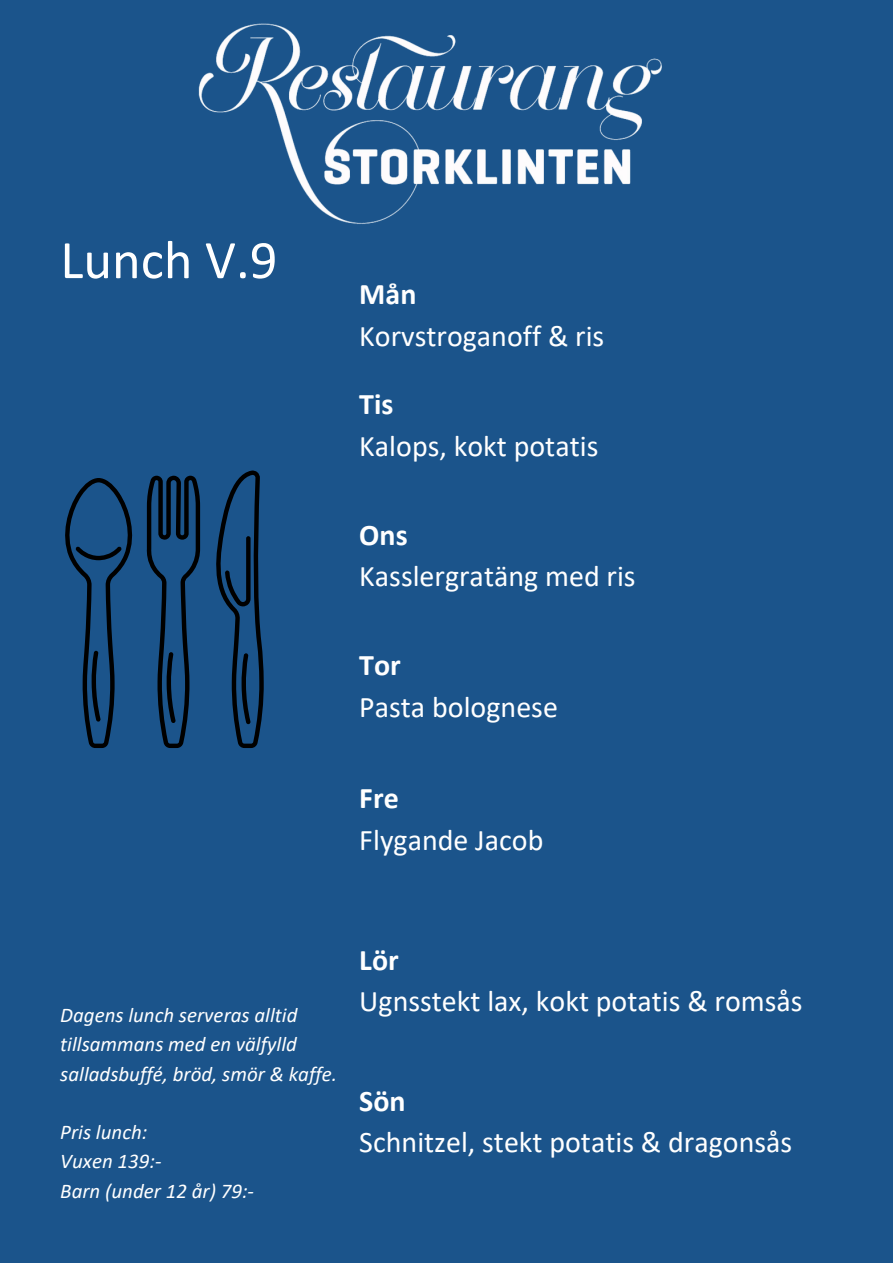
<style>
.page{position:relative;width:893px;height:1263px;background:#1b548b}
.page>*{position:absolute;margin:0;border:0;box-sizing:border-box;transform-origin:0 0}
.t1{font:54.68px "Calibri";color:#fff}
.t2{font:30px/41.6px "Calibri";color:#fff}
.t3{font:italic 20.92px/29.2px "Calibri";color:#fff}
.s1{font-weight:700}
</style>
<div class="page">
<img style="left:198px;top:23px;width:464px;height:201px">
<svg style="left:65px;top:478px;width:68px;height:270px"></svg>
<svg style="left:147px;top:475px;width:53px;height:273px"></svg>
<svg style="left:216px;top:470px;width:48px;height:278px"></svg>
<p class="t1" style="left:60px;top:237px;width:219px">Lunch V.9</p>
<h2 class="t2" style="left:359px;top:276px;width:246px"><span class="s1">Mån<br></span>Korvstroganoff &amp; ris</h2>
<p class="t2" style="left:359px;top:386px;width:240px"><span class="s1">Tis<br></span>Kalops, kokt potatis</p>
<p class="t2" style="left:359px;top:516px;width:278px"><span class="s1">Ons<br></span>Kasslergratäng med ris</p>
<p class="t2" style="left:359px;top:646px;width:200px"><span class="s1">Tor<br></span>Pasta bolognese</p>
<h1 class="t2" style="left:359px;top:780px;width:186px"><span class="s1">Fre<br></span>Flygande Jacob</h1>
<h2 class="t3" style="left:60px;top:1002px;width:278px">Dagens lunch serveras alltid tillsammans med en välfylld salladsbuffé, bröd, smör &amp; kaffe.</h2>
<h2 class="t3" style="left:60px;top:1119px;width:89px">Pris lunch:</h2>
<h2 class="t3" style="left:60px;top:1148px;width:103px">Vuxen 139:-</h2>
<h2 class="t3" style="left:60px;top:1178px;width:195px">Barn (under 12 år) 79:-</h2>
<h2 class="t2" style="left:359px;top:941px;width:445px"><span class="s1">Lör<br></span>Ugnsstekt lax, kokt potatis &amp; romsås</h2>
<p class="t2" style="left:359px;top:1082px;width:434px"><span class="s1">Sön<br></span>Schnitzel, stekt potatis &amp; dragonsås</p>
</div>
